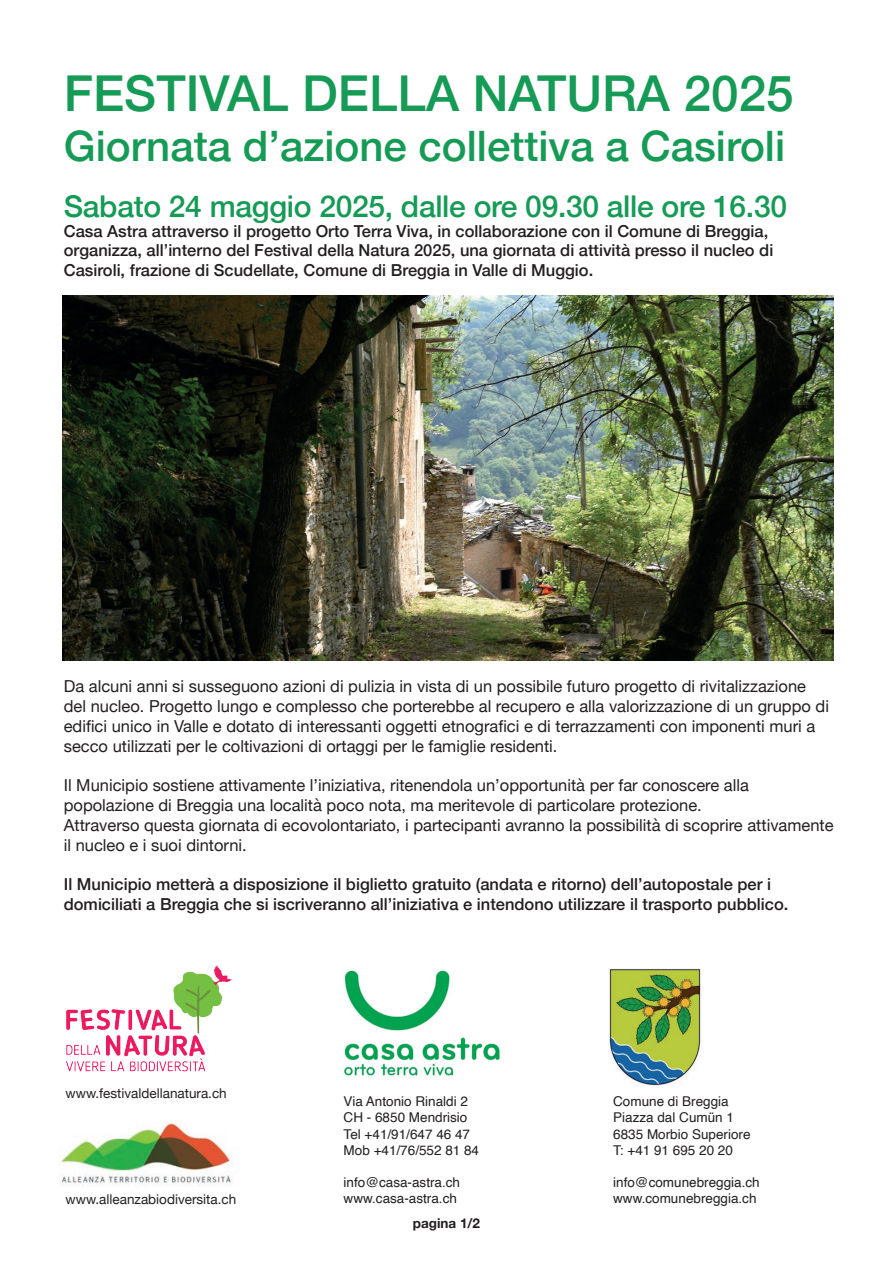
<style>
.page{position:relative;width:893px;height:1263px;background:#fff}
.page>*{position:absolute;margin:0;border:0;box-sizing:border-box;transform-origin:0 0}
.t1{font:500 49.5px "Helvetica Neue";color:#159b55}
.t2{font:500 42px "Helvetica Neue";color:#159b55}
.t3{font:500 30px "Helvetica Neue";letter-spacing:-.01em;color:#159b55}
.t4{font:16.5px/19.8px "Helvetica Neue";color:#231f20}
.t5{font:500 16.5px/19.8px "Helvetica Neue";color:#231f20}
.t6{font:13.5px/16.2px "Helvetica";color:#231f20}
.t7{font:13.5px "Helvetica Neue";color:#231f20}
.t8{font:700 13.5px "Helvetica Neue";color:#231f20}
</style>
<div class="page">
<img style="left:62px;top:295px;width:772px;height:365px">
<img style="left:66px;top:965px;width:167px;height:107px">
<img style="left:344px;top:970px;width:156px;height:106px">
<img style="left:608px;top:969px;width:93px;height:117px">
<img style="left:61px;top:1122px;width:172px;height:64px">
<h1 class="t1" style="left:64px;top:53px;width:731px">FESTIVAL DELLA NATURA 2025</h1>
<h2 class="t2" style="left:64px;top:112px;width:723px">Giornata d’azione collettiva a Casiroli</h2>
<h3 class="t3" style="left:64px;top:182px;width:725px">Sabato 24 maggio 2025, dalle ore 09.30 alle ore 16.30</h3>
<p class="t5" style="left:64px;top:220px;width:711px">Casa Astra attraverso il progetto Orto Terra Viva, in collaborazione con il Comune di Breggia, organizza, all’interno del Festival della Natura 2025, una giornata di attività presso il nucleo di<br>Casiroli, frazione di Scudellate, Comune di Breggia in Valle di Muggio.</p>
<p class="t4" style="left:64px;top:677px;width:767px">Da alcuni anni si susseguono azioni di pulizia in vista di un possibile futuro progetto di rivitalizzazione del nucleo. Progetto lungo e complesso che porterebbe al recupero e alla valorizzazione di un gruppo di edifici unico in Valle e dotato di interessanti oggetti etnografici e di terrazzamenti con imponenti muri a secco utilizzati per le coltivazioni di ortaggi per le famiglie residenti.</p>
<p class="t4" style="left:64px;top:776px;width:771px">Il Municipio sostiene attivamente l’iniziativa, ritenendola un’opportunità per far conoscere alla popolazione di Breggia una località poco nota, ma meritevole di particolare protezione.<br>Attraverso questa giornata di ecovolontariato, i partecipanti avranno la possibilità di scoprire attivamente il nucleo e i suoi dintorni.</p>
<p class="t5" style="left:64px;top:873px;width:726px">Il Municipio metterà a disposizione il biglietto gratuito (andata e ritorno) dell’autopostale per i domiciliati a Breggia che si iscriveranno all’iniziativa e intendono utilizzare il trasporto pubblico.</p>
<p class="t7" style="left:66px;top:1083px;width:163px">www.festivaldellanatura.ch</p>
<p class="t7" style="left:66px;top:1189px;width:172px">www.alleanzabiodiversita.ch</p>
<p class="t6" style="left:344px;top:1094px;width:137px">Via Antonio Rinaldi 2<br>CH - 6850 Mendrisio<br>Tel +41/91/647 46 47<br>Mob +41/76/552 81 84</p>
<p class="t6" style="left:344px;top:1175px;width:118px">info@casa-astra.ch www.casa-astra.ch</p>
<p class="t8" style="left:413px;top:1212px;width:69px">pagina 1/2</p>
<p class="t6" style="left:613px;top:1094px;width:139px">Comune di Breggia<br>Piazza dal Cumün 1<br>6835 Morbio Superiore<br>T: +41 91 695 20 20</p>
<p class="t6" style="left:613px;top:1175px;width:148px">info@comunebreggia.ch www.comunebreggia.ch</p>
</div>
